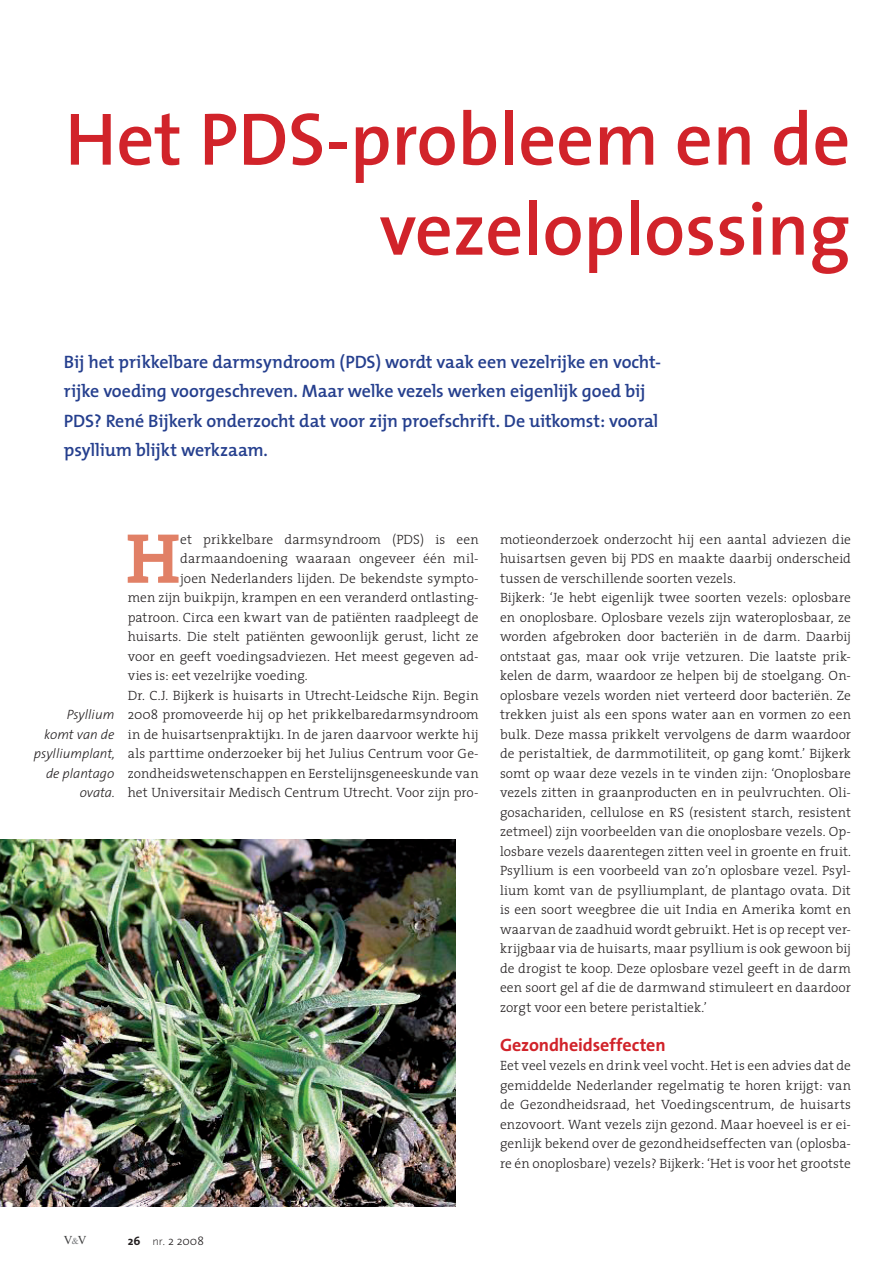
<style>
.page{position:relative;width:896px;height:1267px;background:#fff}
.page>*{position:absolute;margin:0;border:0;box-sizing:border-box;transform-origin:0 0}
.t1{font:600 75px/90px "The Sans";color:#d1232a;text-align:right}
.t2{font:700 71.25px "The Serif";color:#e18066}
.t3{font:600 18px/29.2px "The Mix";letter-spacing:-.01em;color:#253f8e}
.t4{font:700 18px "The Sans";letter-spacing:-.005em;color:#d1232a}
.t5{font:300 13.5px/19.5px "The Serif";letter-spacing:.01em;color:#231f20}
.t6{font:italic 300 13.5px/19.5px "The Sans";color:#231f20;text-align:right}
.t7{font:300 12px "The Sans";color:#231f20}
.t8{font:12px "Times New Roman";color:#3e3e3f}
.s1{font-size:9px;color:#76787b}
.s2{font-weight:700}
.s3{font-family:"Scala Sans"}
</style>
<div class="page">
<img style="left:0;top:839px;width:455px;height:368px">
<h1 class="t1" style="left:65px;top:92px;width:787px">Het PDS-probleem en de vezeloplossing</h1>
<p class="t3" style="left:64px;top:347px;width:598px">Bij het prikkelbare darmsyndroom (PDS) wordt vaak een vezelrijke en vocht&shy;rijke voeding voorgeschreven. Maar welke vezels werken eigenlijk goed bij PDS? René Bijkerk onderzocht dat voor zijn proefschrift. De uitkomst: vooral psyllium blijkt werkzaam.</p>
<p class="t6" style="left:34px;top:704px;width:83px">Psyllium<br>komt van de psylliumplant, de plantago ovata.</p>
<h2 class="t2" style="left:126px;top:499px;width:56px">H</h2>
<p class="t5" style="left:180px;top:529px;width:300px">et prikkelbare darmsyndroom (PDS) is een</p>
<p class="t5" style="left:180px;top:548px;width:300px">darmaandoening waaraan ongeveer één mil-</p>
<p class="t5" style="left:180px;top:568px;width:300px">joen Nederlanders lijden. De bekendste sympto-</p>
<p class="t5" style="left:128px;top:587px;width:352px">men zijn buikpijn, krampen en een veranderd ontlasting-</p>
<p class="t5" style="left:128px;top:607px;width:352px">patroon. Circa een kwart van de patiënten raadpleegt de</p>
<p class="t5" style="left:128px;top:626px;width:352px">huisarts. Die stelt patiënten gewoonlijk gerust, licht ze</p>
<p class="t5" style="left:128px;top:646px;width:352px">voor en geeft voedingsadviezen. Het meest gegeven ad-</p>
<p class="t5" style="left:128px;top:665px;width:181px">vies is: eet vezelrijke voeding.</p>
<p class="t5" style="left:128px;top:685px;width:352px">Dr. C.J. Bijkerk is huisarts in Utrecht-Leidsche Rijn. Begin</p>
<p class="t5" style="left:128px;top:704px;width:352px">2008 promoveerde hij op het prikkelbaredarmsyndroom</p>
<p class="t5" style="left:128px;top:724px;width:352px">in de huisartsenpraktijk1. In de jaren daarvoor werkte hij</p>
<p class="t5" style="left:128px;top:743px;width:352px">als parttime onderzoeker bij het Julius Centrum voor Ge-</p>
<p class="t5" style="left:128px;top:763px;width:352px">zondheidswetenschappen en Eerstelijnsgeneeskunde van</p>
<p class="t5" style="left:128px;top:782px;width:352px">het Universitair Medisch Centrum Utrecht. Voor zijn pro-</p>
<p class="t5" style="left:500px;top:529px;width:352px">motieonderzoek onderzocht hij een aantal adviezen die huisartsen geven bij PDS en maakte daarbij onderscheid tussen de verschillende soorten vezels.<br>Bijkerk: ‘Je hebt eigenlijk twee soorten vezels: oplosbare en onoplosbare. Oplosbare vezels zijn wateroplosbaar, ze worden afgebroken door bacteriën in de darm. Daarbij ontstaat gas, maar ook vrije vetzuren. Die laatste prik&shy;kelen de darm, waardoor ze helpen bij de stoelgang. On&shy;oplosbare vezels worden niet verteerd door bacteriën. Ze trekken juist als een spons water aan en vormen zo een bulk. Deze massa prikkelt vervolgens de darm waardoor de peristaltiek, de darmmotiliteit, op gang komt.’ Bijkerk somt op waar deze vezels in te vinden zijn: ‘Onoplosbare vezels zitten in graanproducten en in peulvruchten. Oli&shy;gosachariden, cellulose en RS (resistent starch, resistent zetmeel) zijn voorbeelden van die onoplosbare vezels. Op&shy;losbare vezels daarentegen zitten veel in groente en fruit.<br>Psyllium is een voorbeeld van zo’n oplosbare vezel. Psyl&shy;lium komt van de psylliumplant, de plantago ovata. Dit is een soort weegbree die uit India en Amerika komt en waarvan de zaadhuid wordt gebruikt. Het is op recept ver&shy;krijgbaar via de huisarts, maar psyllium is ook gewoon bij de drogist te koop. Deze oplosbare vezel geeft in de darm een soort gel af die de darmwand stimuleert en daardoor zorgt voor een betere peristaltiek.’</p>
<h3 class="t4" style="left:500px;top:1029px;width:167px">Gezondheidseffecten</h3>
<p class="t5" style="left:500px;top:1055px;width:352px;text-align:justify">Eet veel vezels en drink veel vocht. Het is een advies dat de gemiddelde Nederlander regelmatig te horen krijgt: van de Gezondheidsraad, het Voedingscentrum, de huisarts enzovoort. Want vezels zijn gezond. Maar hoeveel is er ei&shy;genlijk bekend over de gezondheidseffecten van (oplosba&shy;re én onoplosbare) vezels? Bijkerk: ‘Het is voor het grootste</p>
<p class="t8" style="left:64px;top:1232px;width:24px">V<span class="s1">&amp;</span>V</p>
<p class="t7" style="left:128px;top:1230px;width:78px"><span class="s2">26</span> <span class="s3">nr.</span> 2 2008</p>
</div>
